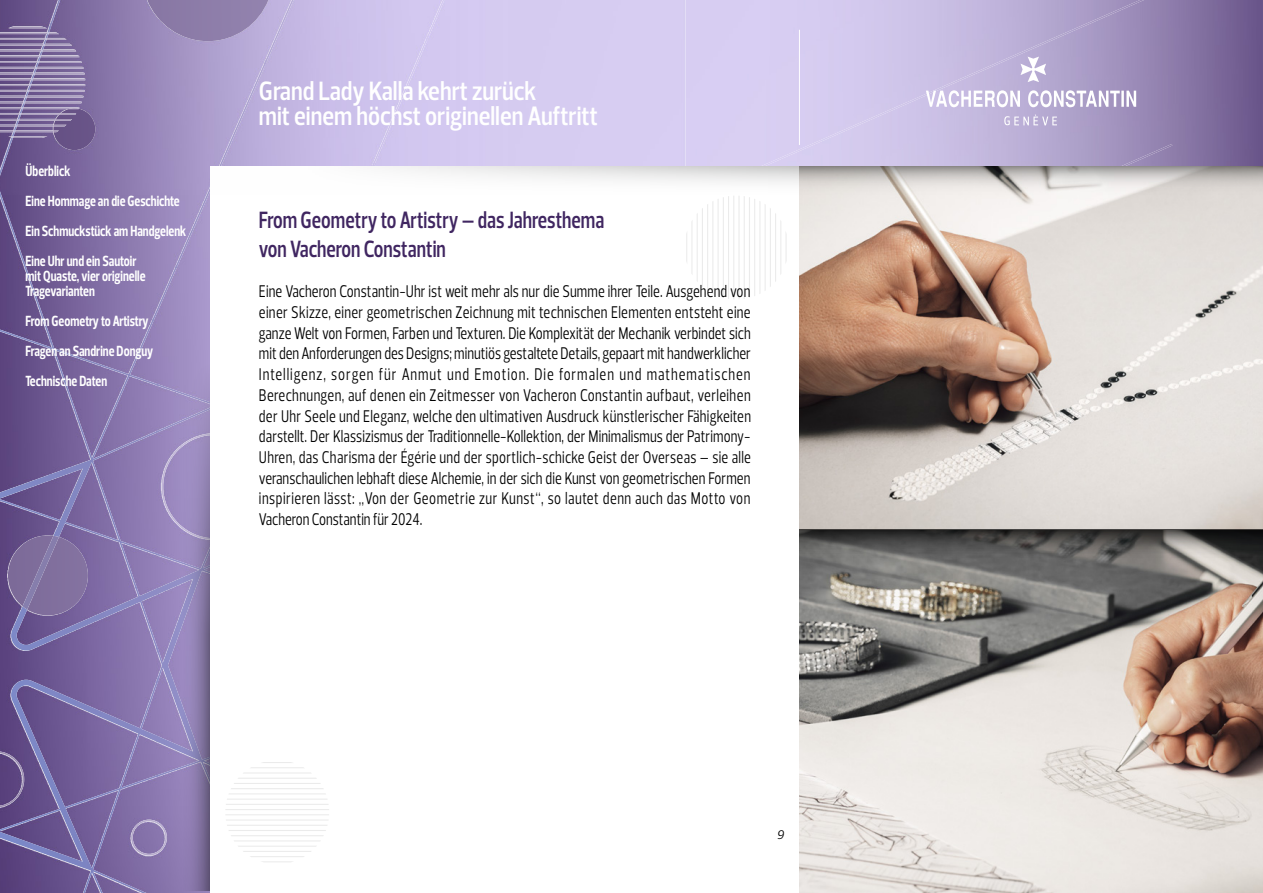
<style>
.page{position:relative;width:1263px;height:893px;background:#fff}
.page>*{position:absolute;margin:0;border:0;box-sizing:border-box;transform-origin:0 0}
.t1{font:600 27px/25.5px "Prelo Condensed";color:#fff}
.t2{font:600 24px/28.8px "Prelo Condensed";color:#402661;scale:.9 1}
.t3{font:17.25px/20.7px "Prelo Condensed";color:#000;text-align:justify;scale:.9 1}
.t4{font:700 15px/30px "Prelo Condensed";color:#fff;scale:.9 1}
.t5{font:italic 12.75px "Prelo";color:#000}
</style>
<div class="page">
<img style="left:0;top:0;width:685px;height:820px">
<img style="left:0;top:586px;width:158px;height:307px">
<img style="left:156px;top:855px;width:54px;height:38px">
<img style="left:156px;top:541px;width:7px;height:248px">
<img style="left:49px;top:319px;width:109px;height:269px">
<img style="left:0;top:474px;width:51px;height:45px">
<img style="left:156px;top:384px;width:7px;height:49px">
<img style="left:0;top:21px;width:51px;height:328px">
<img style="left:152px;top:266px;width:11px;height:55px">
<img style="left:175px;top:182px;width:35px;height:8px">
<img style="left:329px;top:160px;width:43px;height:6px">
<img style="left:210px;top:58px;width:56px;height:108px">
<div style="left:372px;top:33px;width:56px;height:133px;background:#d1c6ef"></div>
<img style="left:264px;top:0;width:30px;height:67px">
<img style="left:49px;top:0;width:11px;height:32px">
<img style="left:426px;top:0;width:18px;height:42px">
<img style="left:131px;top:820px;width:32px;height:35px">
<img style="left:0;top:751px;width:24px;height:57px">
<img style="left:8px;top:535px;width:80px;height:80px">
<img style="left:23px;top:536px;width:36px;height:74px">
<img style="left:53px;top:109px;width:42px;height:41px">
<img style="left:0;top:67px;width:84px;height:2px">
<img style="left:0;top:73px;width:85px;height:2px">
<img style="left:0;top:79px;width:85px;height:1px">
<img style="left:0;top:84px;width:85px;height:2px">
<img style="left:0;top:90px;width:85px;height:2px">
<img style="left:0;top:96px;width:84px;height:2px">
<img style="left:0;top:102px;width:82px;height:1px">
<img style="left:0;top:107px;width:11px;height:2px">
<img style="left:0;top:113px;width:11px;height:2px">
<img style="left:0;top:119px;width:11px;height:2px">
<img style="left:8px;top:27px;width:39px;height:1px">
<img style="left:0;top:32px;width:11px;height:2px">
<img style="left:0;top:38px;width:11px;height:2px">
<img style="left:0;top:44px;width:11px;height:2px">
<img style="left:0;top:61px;width:82px;height:2px">
<svg style="left:11px;top:32px;width:68px;height:106px;background:#8a7aa5"></svg>
<img style="left:147px;top:0;width:121px;height:41px">
<img style="left:685px;top:0;width:578px;height:166px">
<img style="left:711px;top:0;width:461px;height:166px">
<svg style="left:926px;top:57px;width:210px;height:68px;background:#c0b6d8"></svg>
<svg style="left:163px;top:190px;width:47px;height:701px;background:#9787ba"></svg>
<div style="left:210px;top:166px;width:1053px;height:727px;background:#fff"></div>
<svg style="left:385px;top:166px;width:414px;height:17px"></svg>
<hr style="left:799px;top:30px;width:1px;height:115px;background:#fff">
<img style="left:799px;top:577px;width:464px;height:316px">
<div style="left:799px;top:166px;width:464px;height:363px;background:#000;opacity:.38"></div>
<svg style="left:799px;top:529px;width:464px;height:48px;background:#636260"></svg>
<svg style="left:799px;top:166px;width:464px;height:48px;background:#d7d3d0"></svg>
<svg style="left:686px;top:196px;width:101px;height:103px"></svg>
<svg style="left:225px;top:762px;width:104px;height:100px"></svg>
<p class="t4" style="left:26px;top:156px;width:180px">Überblick<br>Eine Hommage an die Geschichte<br>Ein Schmuckstück am Handgelenk<br>Eine Uhr und ein Sautoir</p>
<p class="t4" style="left:26px;top:269px;width:135px;line-height:15px">mit Quaste, vier originelle<br>Tragevarianten</p>
<p class="t4" style="left:26px;top:306px;width:143px">From Geometry to Artistry<br>Fragen an Sandrine Donguy<br>Technische Daten</p>
<h1 class="t1" style="left:259px;top:78px;width:340px">Grand Lady Kalla kehrt zurück<br>mit einem höchst originellen Auftritt</h1>
<p class="t2" style="left:259px;top:206px;width:385px">From Geometry to Artistry – das Jahresthema von Vacheron Constantin</p>
<p class="t3" style="left:259px;top:281px;width:548px">Eine Vacheron Constantin-Uhr ist weit mehr als nur die Summe ihrer Teile. Ausgehend von einer Skizze, einer geometrischen Zeichnung mit technischen Elementen entsteht eine ganze Welt von Formen, Farben und Texturen. Die Komplexität der Mechanik verbindet sich mit den Anforderungen des Designs; minutiös gestaltete Details, gepaart mit handwerklicher Intelligenz, sorgen für Anmut und Emotion. Die formalen und mathematischen Berechnungen, auf denen ein Zeitmesser von Vacheron Constantin aufbaut, verleihen der Uhr Seele und Eleganz, welche den ultimativen Ausdruck künstlerischer Fähigkeiten darstellt. Der Klassizismus der Traditionnelle-Kollektion, der Minimalismus der Patrimony-Uhren, das Charisma der Égérie und der sportlich-schicke Geist der Overseas – sie alle veranschaulichen lebhaft diese Alchemie, in der sich die Kunst von geometrischen Formen inspirieren lässt: „Von der Geometrie zur Kunst“, so lautet denn auch das Motto von Vacheron Constantin für 2024.</p>
<p class="t5" style="left:777px;top:826px;width:9px">9</p>
</div>
